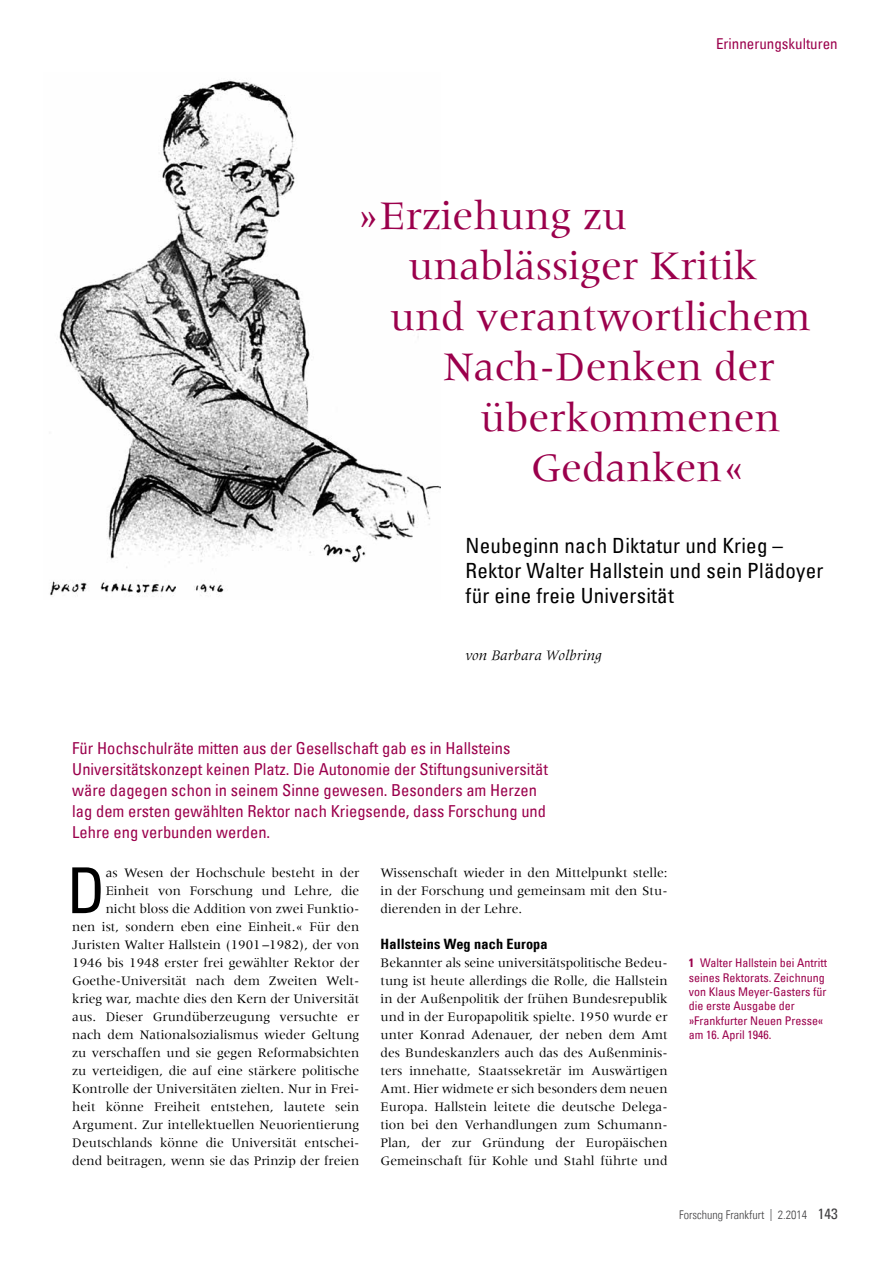
<style>
.page{position:relative;width:893px;height:1263px;background:#fff}
.page>*{position:absolute;margin:0;border:0;box-sizing:border-box;transform-origin:0 0}
.t1{font:condensed 63.3px "Univers Com 57";color:#000}
.t2{font:42px "Meridien";color:#9b004c}
.t3{font:condensed 21px/25.2px "Univers Com 57";letter-spacing:.01em;color:#000}
.t4{font:condensed 16.5px/21px "Univers Com 57";color:#9b004c}
.t5{font:condensed 15px "Univers Com 57";color:#9b004c}
.t6{font:italic 15px "Meridien Com";color:#000}
.t7{font:14.25px "Univers Com 67 Bold Cond";letter-spacing:.01em;color:#000}
.t8{font:13.5px/18px "Meridien";color:#000;text-align:justify}
.t9{font:condensed 12px/14.4px "Univers Com 57";color:#9b004c}
.t10{font:12px "Univers Com 47 Light Cond";color:#414042}
.s1{font-family:"Univers Com 67 Bold Cond";font-stretch:normal}
.s2{font-family:"Univers Com 57";font-stretch:condensed;font-size:15px}
</style>
<div class="page">
<img style="left:50px;top:79px;width:390px;height:517px">
<p class="t5" style="left:716px;top:34px;width:123px">Erinnerungskulturen</p>
<h2 class="t2" style="left:357px;top:193px;width:272px">»Erziehung zu</h2>
<h2 class="t2" style="left:408px;top:243px;width:351px">unablässiger Kritik</h2>
<h2 class="t2" style="left:390px;top:293px;width:422px">und verantwortlichem</h2>
<h2 class="t2" style="left:443px;top:344px;width:333px">Nach-Denken der</h2>
<h2 class="t2" style="left:480px;top:394px;width:302px">überkommenen</h2>
<h2 class="t2" style="left:531px;top:445px;width:216px">Gedanken«</h2>
<h3 class="t3" style="left:466px;top:533px;width:359px">Neubeginn nach Diktatur und Krieg –<br>Rektor Walter Hallstein und sein Plädoyer für eine freie Universität</h3>
<p class="t6" style="left:466px;top:646px;width:138px">von Barbara Wolbring</p>
<p class="t4" style="left:72px;top:737px;width:477px">Für Hochschulräte mitten aus der Gesellschaft gab es in Hallsteins Universitätskonzept keinen Platz. Die Autonomie der Stiftungsuniversität wäre dagegen schon in seinem Sinne gewesen. Besonders am Herzen lag dem ersten gewählten Rektor nach Kriegsende, dass Forschung und Lehre eng verbunden werden.</p>
<h1 class="t1" style="left:67px;top:850px;width:40px">D</h1>
<p class="t8" style="left:72px;top:864px;width:289px;text-align:right">as Wesen der Hochschule besteht in der Einheit von Forschung und Lehre, die nicht bloss die Addition von zwei Funktio-<br>nen ist, sondern eben eine Einheit.« Für den Juristen Walter Hallstein (1901–1982), der von 1946 bis 1948 erster frei gewählter Rektor der Goethe-Universität nach dem Zweiten Welt&shy;krieg war, machte dies den Kern der Universität aus. Dieser Grundüberzeugung versuchte er nach dem Nationalsozialismus wieder Geltung zu verschaffen und sie gegen Reformabsichten zu verteidigen, die auf eine stärkere politische Kontrolle der Universitäten zielten. Nur in Frei&shy;heit könne Freiheit entstehen, lautete sein Argument. Zur intellektuellen Neuorientierung Deutschlands könne die Universität entschei&shy;dend beitragen, wenn sie das Prinzip der freien</p>
<p class="t8" style="left:381px;top:864px;width:289px">Wissenschaft wieder in den Mittelpunkt stelle: in der Forschung und gemeinsam mit den Stu&shy;dierenden in der Lehre.</p>
<p class="t7" style="left:381px;top:935px;width:169px">Hallsteins Weg nach Europa</p>
<p class="t8" style="left:381px;top:954px;width:289px">Bekannter als seine universitätspolitische Bedeu&shy;tung ist heute allerdings die Rolle, die Hallstein in der Außenpolitik der frühen Bundesrepublik und in der Europapolitik spielte. 1950 wurde er unter Konrad Adenauer, der neben dem Amt des Bundeskanzlers auch das des Außenminis&shy;ters innehatte, Staatssekretär im Auswärtigen Amt. Hier widmete er sich besonders dem neuen Europa. Hallstein leitete die deutsche Delega&shy;tion bei den Verhandlungen zum Schumann-Plan, der zur Gründung der Europäischen Gemeinschaft für Kohle und Stahl führte und</p>
<p class="t9" style="left:689px;top:955px;width:140px"><span class="s1">1</span> Walter Hallstein bei Antritt seines Rektorats. Zeichnung von Klaus Meyer-Gasters für die erste Ausgabe der »Frankfurter Neuen Presse« am 16. April 1946.</p>
<p class="t10" style="left:679px;top:1208px;width:160px">Forschung Frankfurt | 2.2014 <span class="s2">143</span></p>
</div>
